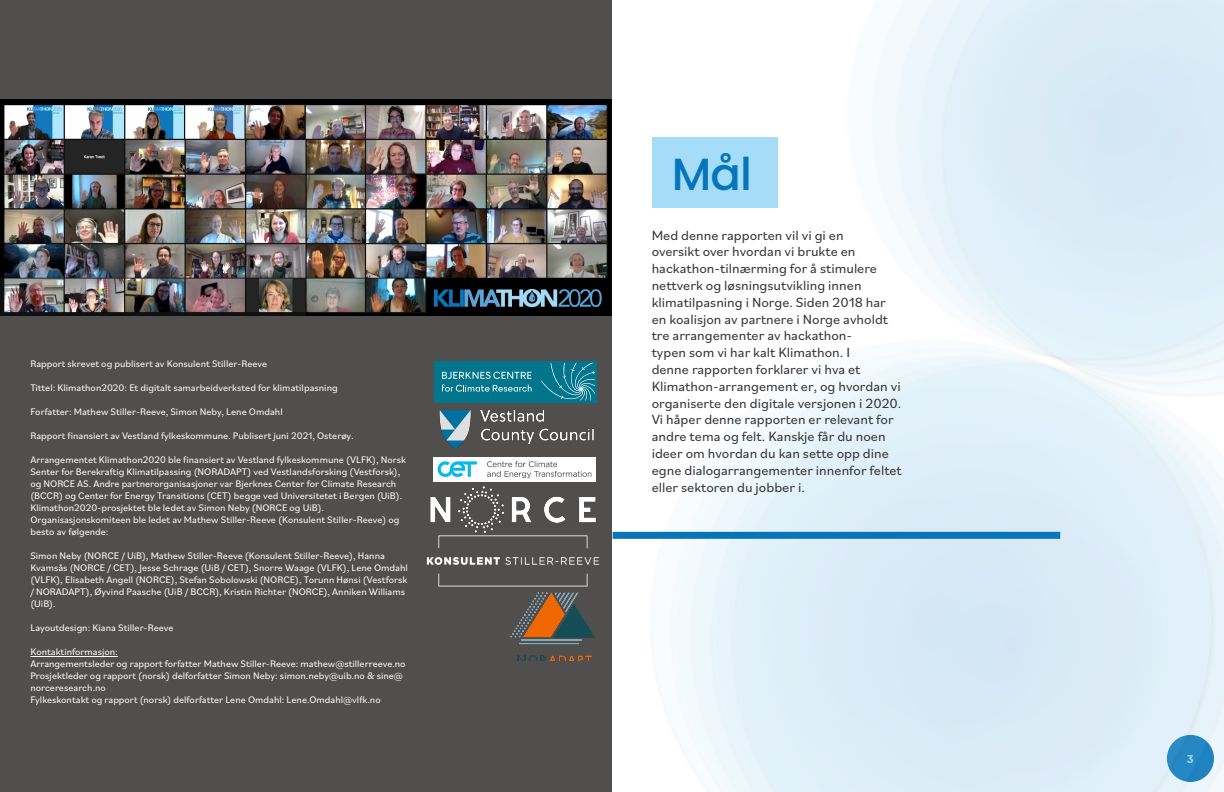
<style>
.page{position:relative;width:1224px;height:792px;background:#fff}
.page>*{position:absolute;margin:0;border:0;box-sizing:border-box;transform-origin:0 0}
.K2020_Heading{font:500 45px "Poppins";color:#0775ba}
.K2020_Body_Copy{font:14px/16.8px "Bilo";color:#323332}
.t1{font:700 12px "Bilo";color:#a5dcf7}
.t2{font:10px/12px "Bilo";color:#fff}
</style>
<div class="page">
<div style="left:0;top:0;width:612px;height:792px;background:#514f4e"></div>
<img style="left:0;top:100px;width:612px;height:216px">
<hr style="left:30px;top:656px;width:88px;height:1px;background:#fff">
<img style="left:439px;top:410px;width:155px;height:39px">
<div style="left:434px;top:361px;width:163px;height:41px;background:#00758c"></div>
<svg style="left:442px;top:372px;width:90px;height:20px"></svg>
<svg style="left:541px;top:363px;width:54px;height:37px"></svg>
<img style="left:511px;top:592px;width:83px;height:69px">
<img style="left:433px;top:457px;width:163px;height:25px">
<div style="left:669px;top:531px;width:13px;height:173px;background:#f4fafd"></div>
<div style="left:682px;top:512px;width:16px;height:236px;background:#f3fafd"></div>
<svg style="left:698px;top:384px;width:526px;height:408px;background:#dfeef7"></svg>
<svg style="left:817px;top:0;width:407px;height:390px"></svg>
<div style="left:652px;top:137px;width:126px;height:71px;background:#a5dcf7"></div>
<img style="left:430px;top:486px;width:166px;height:47px">
<img style="left:426px;top:535px;width:174px;height:52px">
<div style="left:613px;top:532px;width:447px;height:7px;background:#0775ba"></div>
<p class="t2" style="left:30px;top:357px;width:238px">Rapport skrevet og publisert av Konsulent Stiller-Reeve</p>
<p class="t2" style="left:30px;top:381px;width:309px">Tittel: Klimathon2020: Et digitalt samarbeidverksted for klimatilpasning</p>
<p class="t2" style="left:30px;top:405px;width:254px">Forfatter: Mathew Stiller-Reeve, Simon Neby, Lene Omdahl</p>
<p class="t2" style="left:30px;top:429px;width:325px">Rapport finansiert av Vestland fylkeskommune. Publisert juni 2021, Osterøy.</p>
<p class="t2" style="left:30px;top:453px;width:377px">Arrangementet Klimathon2020 ble finansiert av Vestland fylkeskommune (VLFK), Norsk Senter for Berekraftig Klimatilpassing (NORADAPT) ved Vestlandsforsking (Vestforsk), og NORCE AS. Andre partnerorganisasjoner var Bjerknes Center for Climate Research (BCCR) og Center for Energy Transitions (CET) begge ved Universitetet i Bergen (UiB).</p>
<p class="t2" style="left:30px;top:501px;width:295px">Klimathon2020-prosjektet ble ledet av Simon Neby (NORCE og UiB).</p>
<p class="t2" style="left:30px;top:513px;width:371px">Organisasjonskomiteen ble ledet av Mathew Stiller-Reeve (Konsulent Stiller-Reeve) og besto av følgende:</p>
<p class="t2" style="left:30px;top:549px;width:379px">Simon Neby (NORCE / UiB), Mathew Stiller-Reeve (Konsulent Stiller-Reeve), Hanna Kvamsås (NORCE / CET), Jesse Schrage (UiB / CET), Snorre Waage (VLFK), Lene Omdahl (VLFK), Elisabeth Angell (NORCE), Stefan Sobolowski (NORCE), Torunn Hønsi (Vestforsk / NORADAPT), Øyvind Paasche (UiB / BCCR), Kristin Richter (NORCE), Anniken Williams (UiB).</p>
<p class="t2" style="left:30px;top:621px;width:145px">Layoutdesign: Kiana Stiller-Reeve</p>
<p class="t2" style="left:30px;top:645px;width:89px">Kontaktinformasjon:</p>
<p class="t2" style="left:30px;top:657px;width:377px">Arrangementsleder og rapport forfatter Mathew Stiller-Reeve: mathew@stillerreeve.no</p>
<p class="t2" style="left:30px;top:669px;width:374px">Prosjektleder og rapport (norsk) delforfatter Simon Neby: simon.neby@uib.no &amp; sine@ norceresearch.no</p>
<p class="t2" style="left:30px;top:693px;width:352px">Fylkeskontakt og rapport (norsk) delforfatter Lene Omdahl: Lene.Omdahl@vlfk.no</p>
<p class="K2020_Heading" style="left:672px;top:148px;width:82px">Mål</p>
<p class="K2020_Body_Copy" style="left:652px;top:226px;width:251px">Med denne rapporten vil vi gi en<br>oversikt over hvordan vi brukte en hackathon-tilnærming for å stimulere nettverk og løsningsutvikling innen klimatilpasning i Norge. Siden 2018 har en koalisjon av partnere i Norge avholdt tre arrangementer av hackathon-<br>typen som vi har kalt Klimathon. I<br>denne rapporten forklarer vi hva et Klimathon-arrangement er, og hvordan vi organiserte den digitale versjonen i 2020.<br>Vi håper denne rapporten er relevant for andre tema og felt. Kanskje får du noen ideer om hvordan du kan sette opp dine egne dialogarrangementer innenfor feltet eller sektoren du jobber i.</p>
<p class="t1" style="left:1187px;top:751px;width:8px">3</p>
</div>
